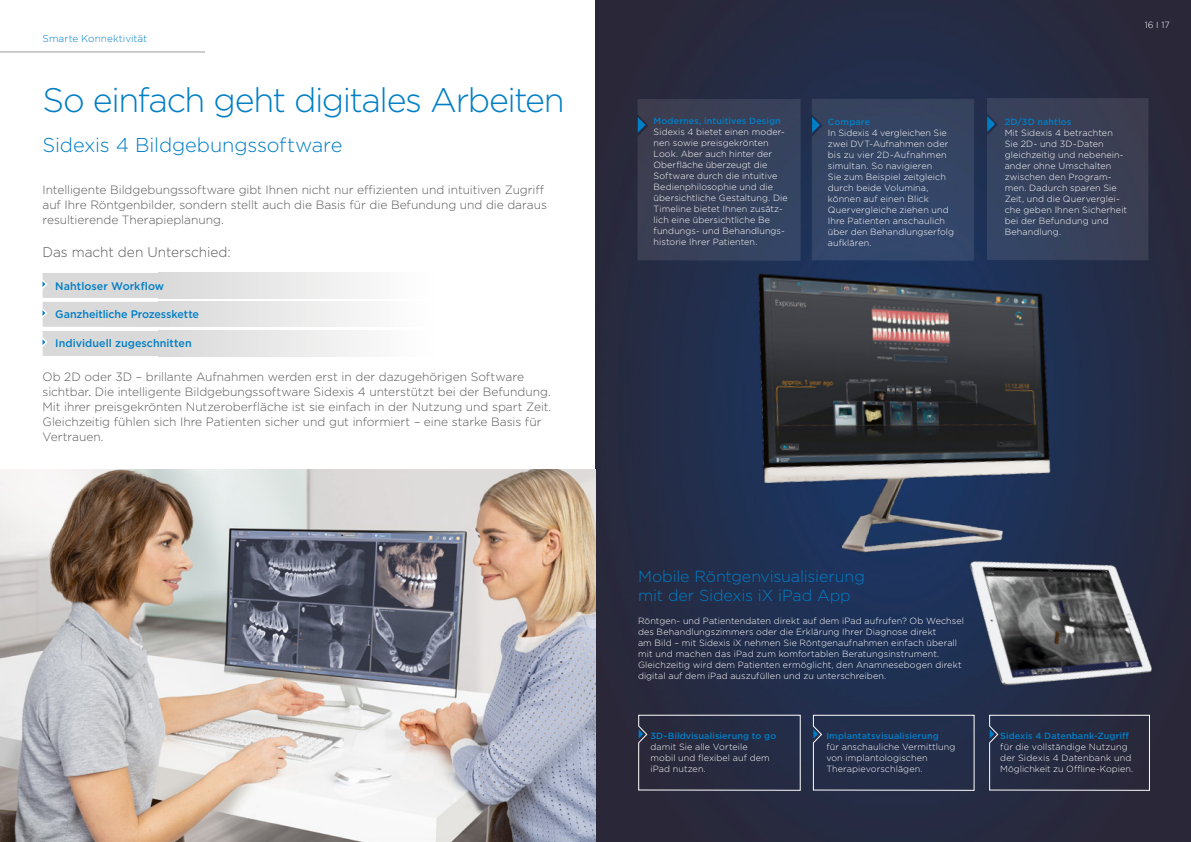
<style>
.page{position:relative;width:1191px;height:842px;background:#fff}
.page>*{position:absolute;margin:0;border:0;box-sizing:border-box;transform-origin:0 0}
.t1{font:300 34px "Gotham";letter-spacing:-.045em;color:#007ec6}
.t2{font:300 20px "Gotham";letter-spacing:-.01em;color:#007ec6}
.t3{font:300 16px/19px "Gotham";letter-spacing:-.005em;color:#007ec6}
.t4{font:300 14px "Gotham";letter-spacing:-.005em;color:#585857}
.t5{font:300 12px/15px "Gotham";letter-spacing:-.005em;color:#585857}
.t6{font:500 11px "Gotham";color:#007ec6}
.t7{font:300 10px "Gotham";letter-spacing:.01em;color:#007ec6}
.t8{font:300 9px/11px "Gotham";letter-spacing:.01em;color:#fff}
.t9{font:500 9px "Gotham";letter-spacing:.01em;color:#007ec6}
</style>
<div class="page">
<img style="left:595px;top:0;width:596px;height:842px">
<svg style="left:638px;top:715px;width:162px;height:76px;background:#2e3147"></svg>
<svg style="left:637px;top:99px;width:163px;height:162px;background:#384059"></svg>
<svg style="left:987px;top:98px;width:161px;height:162px;background:#384059"></svg>
<div style="left:811px;top:99px;width:163px;height:162px;background:#344565"></div>
<div style="left:813px;top:715px;width:161px;height:76px;background:#232d49"></div>
<svg style="left:989px;top:742px;width:161px;height:49px;background:#2d3045"></svg>
<img style="left:721px;top:265px;width:339px;height:300px">
<img style="left:934px;top:523px;width:257px;height:219px">
<div style="left:158px;top:273px;width:287px;height:25px;background:linear-gradient(to right,#d9d9d9,#fff)"></div>
<div style="left:158px;top:302px;width:287px;height:25px;background:linear-gradient(to right,#d9d9d9,#fff)"></div>
<div style="left:158px;top:331px;width:287px;height:25px;background:linear-gradient(to right,#d9d9d9,#fff)"></div>
<svg style="left:43px;top:273px;width:115px;height:83px;background:#dcdcdc"></svg>
<img style="left:0;top:470px;width:595px;height:372px">
<hr style="left:0;top:52px;width:205px;height:1px;background:#9c9b9b">
<p class="t7" style="left:43px;top:32px;width:106px">Smarte Konnektivität</p>
<h1 class="t1" style="left:43px;top:79px;width:524px">So einfach geht digitales Arbeiten</h1>
<h2 class="t2" style="left:43px;top:133px;width:301px">Sidexis 4 Bildgebungssoftware</h2>
<h3 class="t5" style="left:43px;top:182px;width:506px">Intelligente Bildgebungssoftware gibt Ihnen nicht nur effizienten und intuitiven Zugriff auf Ihre Röntgenbilder, sondern stellt auch die Basis für die Befundung und die daraus resultierende Therapieplanung.</h3>
<h3 class="t4" style="left:43px;top:244px;width:190px">Das macht den Unterschied:</h3>
<p class="t6" style="left:55px;top:279px;width:110px">Nahtloser Workflow</p>
<p class="t6" style="left:55px;top:307px;width:145px">Ganzheitliche Prozesskette</p>
<p class="t6" style="left:55px;top:336px;width:138px">Individuell zugeschnitten</p>
<p class="t5" style="left:43px;top:369px;width:510px">Ob 2D oder 3D – brillante Aufnahmen werden erst in der dazugehörigen Software sichtbar. Die intelligente Bildgebungssoftware Sidexis 4 unterstützt bei der Befundung.<br>Mit ihrer preisgekrönten Nutzeroberfläche ist sie einfach in der Nutzung und spart Zeit.<br>Gleichzeitig fühlen sich Ihre Patienten sicher und gut informiert – eine starke Basis für Vertrauen.</p>
<p class="t9" style="left:653px;top:115px;width:129px">Modernes, intuitives Design</p>
<p class="t8" style="left:653px;top:126px;width:136px">Sidexis 4 bietet einen moder&shy;nen sowie preisgekrönten<br>Look. Aber auch hinter der<br>Oberfläche überzeugt die<br>Software durch die intuitive<br>Bedienphilosophie und die übersichtliche Gestaltung. Die<br>Timeline bietet Ihnen zusätz&shy;lich eine übersichtliche Be fundungs- und Behandlungs&shy;historie Ihrer Patienten.</p>
<p class="t9" style="left:828px;top:116px;width:44px">Compare</p>
<p class="t8" style="left:828px;top:127px;width:128px">In Sidexis 4 vergleichen Sie zwei DVT-Aufnahmen oder bis zu vier 2D-Aufnahmen simultan. So navigieren<br>Sie zum Beispiel zeitgleich durch beide Volumina, können auf einen Blick<br>Quervergleiche ziehen und<br>Ihre Patienten anschaulich über den Behandlungserfolg aufklären.</p>
<p class="t8" style="left:1144px;top:19px;width:26px">16 I 17</p>
<p class="t9" style="left:1004px;top:116px;width:68px">2D/3D nahtlos</p>
<p class="t8" style="left:1004px;top:127px;width:124px">Mit Sidexis 4 betrachten<br>Sie 2D- und 3D-Daten gleichzeitig und nebenein&shy;ander ohne Umschalten zwischen den Program&shy;men. Dadurch sparen Sie<br>Zeit, und die Querverglei&shy;che geben Ihnen Sicherheit bei der Befundung und<br>Behandlung.</p>
<h3 class="t3" style="left:638px;top:567px;width:228px">Mobile Röntgenvisualisierung mit der Sidexis iX iPad App</h3>
<p class="t8" style="left:638px;top:615px;width:327px">Röntgen- und Patientendaten direkt auf dem iPad aufrufen? Ob Wechsel des Behandlungszimmers oder die Erklärung Ihrer Diagnose direkt<br>am Bild – mit Sidexis iX nehmen Sie Röntgenaufnahmen einfach überall mit und machen das iPad zum komfortablen Beratungsinstrument.<br>Gleichzeitig wird dem Patienten ermöglicht, den Anamnesebogen direkt digital auf dem iPad auszufüllen und zu unterschreiben.</p>
<p class="t9" style="left:650px;top:730px;width:127px">3D-Bildvisualisierung to go</p>
<p class="t8" style="left:650px;top:741px;width:121px">damit Sie alle Vorteile mobil und flexibel auf dem iPad nutzen.</p>
<p class="t9" style="left:826px;top:730px;width:114px">Implantatsvisualisierung</p>
<p class="t8" style="left:826px;top:741px;width:130px">für anschauliche Vermittlung von implantologischen<br>Therapievorschlägen.</p>
<p class="t9" style="left:1000px;top:730px;width:130px">Sidexis 4 Datenbank-Zugriff</p>
<p class="t8" style="left:1000px;top:741px;width:134px">für die vollständige Nutzung der Sidexis 4 Datenbank und<br>Möglichkeit zu Offline-Kopien.</p>
</div>
